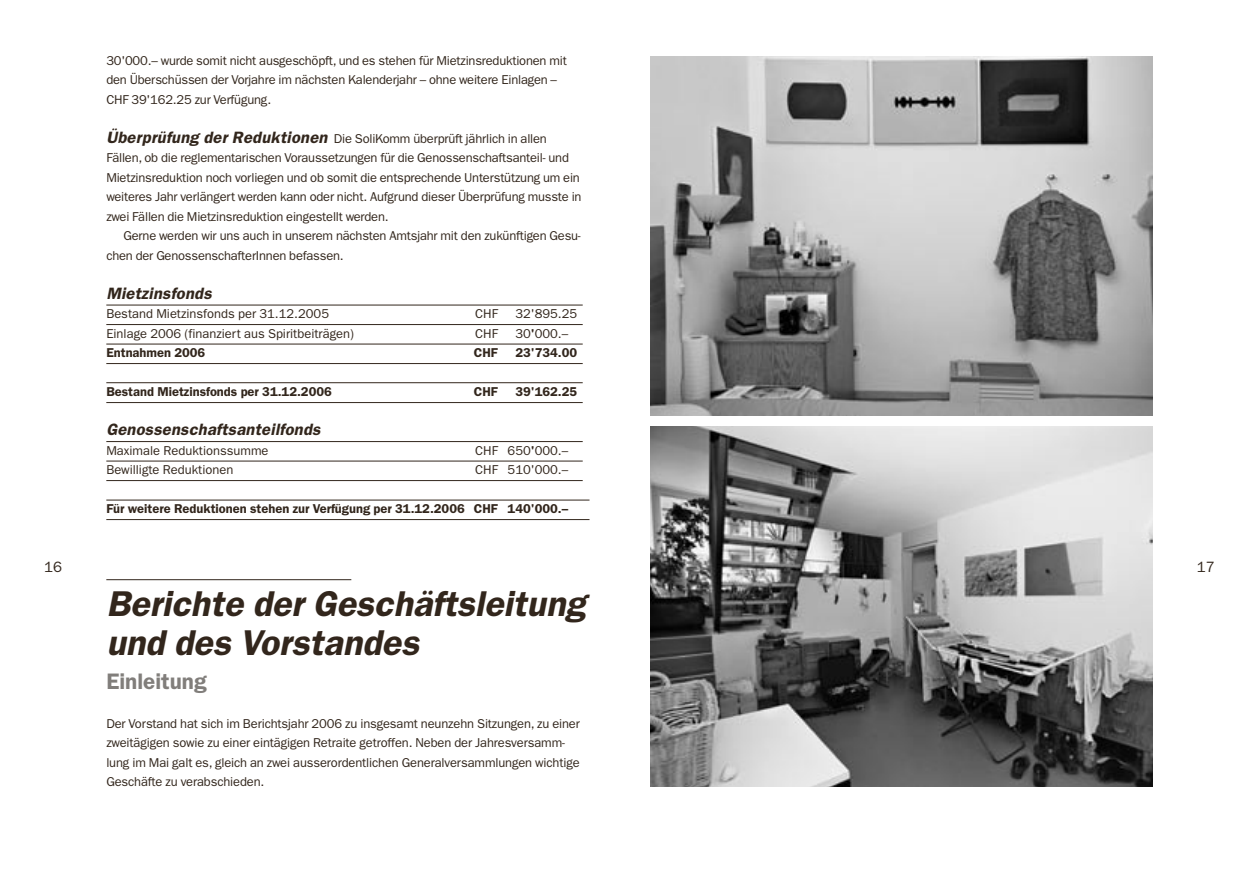
<style>
.page{position:relative;width:1259px;height:893px;background:#fff}
.page>*{position:absolute;margin:0;border:0;box-sizing:border-box;transform-origin:0 0}
.t1{font:italic 600 36px/39px "Franklin Gothic";color:#32261c}
.t2{font:600 22.5px "Franklin Gothic";color:#817e7b}
.t3{font:italic 600 16.5px "Franklin Gothic";letter-spacing:.015em;color:#32261c}
.t4{font:15px "Franklin Gothic";color:#32261c}
.t5{font:12.9px/19.5px "Franklin Gothic";letter-spacing:-.015em;color:#32261c}
.t6{font:600 12.9px "Franklin Gothic";color:#32261c}
.s1{font-weight:600;font-style:italic;font-size:16.5px}
.s2{font-weight:600}
</style>
<div class="page">
<img style="left:651px;top:56px;width:501px;height:360px">
<img style="left:651px;top:427px;width:501px;height:359px">
<hr style="left:106px;top:305px;width:477px;height:1px;background:#32261c">
<hr style="left:106px;top:324px;width:477px;height:1px;background:#32261c">
<hr style="left:106px;top:344px;width:477px;height:1px;background:#32261c">
<hr style="left:106px;top:363px;width:477px;height:1px;background:#32261c">
<hr style="left:106px;top:382px;width:477px;height:1px;background:#32261c">
<hr style="left:106px;top:402px;width:477px;height:1px;background:#32261c">
<hr style="left:106px;top:441px;width:477px;height:1px;background:#32261c">
<hr style="left:106px;top:461px;width:477px;height:1px;background:#32261c">
<hr style="left:106px;top:480px;width:477px;height:1px;background:#32261c">
<hr style="left:106px;top:500px;width:483px;height:1px;background:#32261c">
<hr style="left:106px;top:519px;width:483px;height:1px;background:#32261c">
<hr style="left:106px;top:579px;width:245px;height:1px;background:#32261c">
<p class="t4" style="left:44px;top:558px;width:20px">16</p>
<p class="t5" style="left:106px;top:51px;width:462px">30'000.– wurde somit nicht ausgeschöpft, und es stehen für Mietzinsreduktionen mit den Überschüssen der Vorjahre im nächsten Kalenderjahr – ohne weitere Einlagen –<br>CHF 39'162.25 zur Verfügung.</p>
<p class="t5" style="left:106px;top:129px;width:477px"><span class="s1">Überprüfung der Reduktionen</span> Die SoliKomm überprüft jährlich in allen Fällen, ob die reglementarischen Voraussetzungen für die Genossenschaftsanteil- und Mietzinsreduktion noch vorliegen und ob somit die entsprechende Unterstützung um ein weiteres Jahr verlängert werden kann oder nicht. Aufgrund dieser Überprüfung musste in zwei Fällen die Mietzinsreduktion eingestellt werden.</p>
<p class="t5" style="left:106px;top:226px;width:476px;text-indent:17px">Gerne werden wir uns auch in unserem nächsten Amtsjahr mit den zukünftigen Gesu&shy;chen der GenossenschafterInnen befassen.</p>
<p class="t3" style="left:106px;top:283px;width:107px">Mietzinsfonds</p>
<p class="t5" style="left:106px;top:304px;width:224px">Bestand Mietzinsfonds per 31.12.2005</p>
<p class="t5" style="left:475px;top:304px;width:24px">CHF</p>
<p class="t5" style="left:515px;top:304px;width:63px">32'895.25</p>
<p class="t5" style="left:106px;top:324px;width:249px">Einlage 2006 (finanziert aus Spiritbeiträgen)</p>
<p class="t5" style="left:475px;top:324px;width:24px">CHF</p>
<p class="t5" style="left:515px;top:324px;width:54px">30<span class="s2">'</span>000.–</p>
<p class="t6" style="left:106px;top:345px;width:101px">Entnahmen 2006</p>
<p class="t6" style="left:474px;top:345px;width:25px">CHF</p>
<p class="t6" style="left:515px;top:345px;width:63px">23'734.00</p>
<p class="t6" style="left:106px;top:384px;width:227px">Bestand Mietzinsfonds per 31.12.2006</p>
<p class="t6" style="left:474px;top:384px;width:25px">CHF</p>
<p class="t6" style="left:515px;top:384px;width:63px">39'162.25</p>
<p class="t3" style="left:106px;top:420px;width:216px">Genossenschaftsanteilfonds</p>
<p class="t5" style="left:106px;top:441px;width:164px">Maximale Reduktionssumme</p>
<p class="t5" style="left:475px;top:441px;width:95px">CHF 650<span class="s2">'</span>000.–</p>
<p class="t5" style="left:106px;top:460px;width:129px">Bewilligte Reduktionen</p>
<p class="t5" style="left:475px;top:460px;width:95px">CHF 510'000.–</p>
<p class="t6" style="left:106px;top:501px;width:463px">Für weitere Reduktionen stehen zur Verfügung per 31.12.2006 CHF 140'000.–</p>
<h1 class="t1" style="left:106px;top:584px;width:481px">Berichte der Geschäftsleitung und des Vorstandes</h1>
<h2 class="t2" style="left:106px;top:668px;width:102px">Einleitung</h2>
<p class="t5" style="left:106px;top:714px;width:475px">Der Vorstand hat sich im Berichtsjahr 2006 zu insgesamt neunzehn Sitzungen, zu einer zweitägigen sowie zu einer eintägigen Retraite getroffen. Neben der Jahresversamm&shy;lung im Mai galt es, gleich an zwei ausserordentlichen Generalversammlungen wichtige Geschäfte zu verabschieden.</p>
<p class="t4" style="left:1197px;top:558px;width:19px">17</p>
</div>
